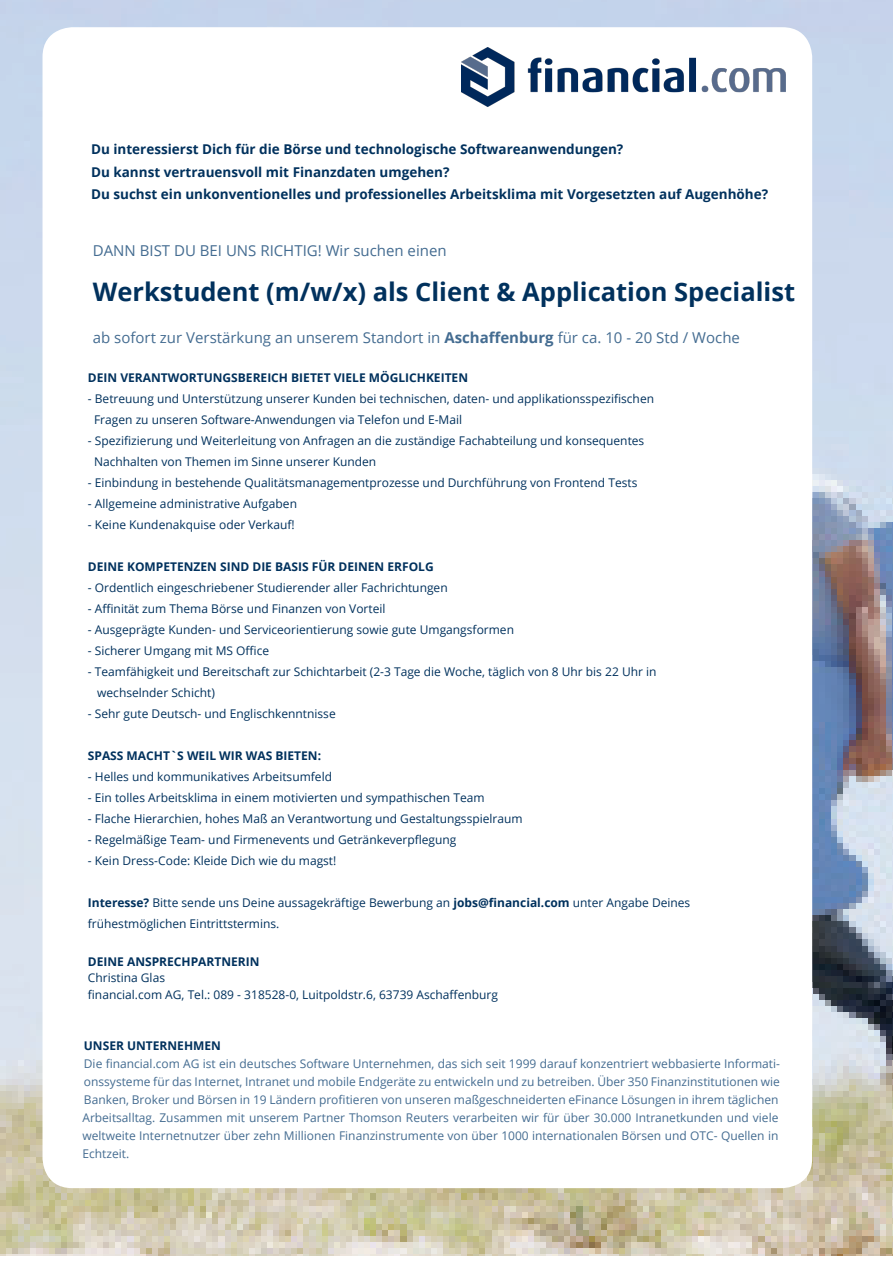
<style>
.page{position:relative;width:893px;height:1263px;background:#fff}
.page>*{position:absolute;margin:0;border:0;box-sizing:border-box;transform-origin:0 0}
.t1{font:700 25.5px "Open Sans";color:#01315d}
.t2{font:15px "Open Sans";color:#446c91}
.t3{font:700 13.5px "Open Sans";color:#01315d}
.Absatzformat_3{font:12px "Open Sans";color:#01315d}
.t4{font:12px/18px "Open Sans";color:#446c91}
.Absatzformat_3-2{font:700 12px "Open Sans";color:#01315d}
.s1{font-weight:700}
</style>
<div class="page">
<img style="left:0;top:0;width:893px;height:1256px">
<div style="left:43px;top:27px;width:769px;height:1161px;background:#fff;border-radius:30px"></div>
<img style="left:461px;top:48px;width:324px;height:59px">
<p class="t3" style="left:91px;top:140px;width:534px">Du interessierst Dich für die Börse und technologische Softwareanwendungen?</p>
<p class="t3" style="left:91px;top:163px;width:360px">Du kannst vertrauensvoll mit Finanzdaten umgehen?</p>
<p class="t3" style="left:91px;top:185px;width:679px">Du suchst ein unkonventionelles und professionelles Arbeitsklima mit Vorgesetzten auf Augenhöhe?</p>
<p class="t2" style="left:93px;top:240px;width:355px">DANN BIST DU BEI UNS RICHTIG! Wir suchen einen</p>
<p class="t1" style="left:93px;top:274px;width:704px">Werkstudent (m/w/x) als Client &amp; Application Specialist</p>
<p class="t2" style="left:93px;top:327px;width:649px">ab sofort zur Verstärkung an unserem Standort in <span class="s1">Aschaffenburg</span> für ca. 10 - 20 Std / Woche</p>
<p class="Absatzformat_3-2" style="left:88px;top:369px;width:382px">DEIN VERANTWORTUNGSBEREICH BIETET VIELE MÖGLICHKEITEN</p>
<p class="Absatzformat_3" style="left:88px;top:391px;width:568px">- Betreuung und Unterstützung unserer Kunden bei technischen, daten- und applikationsspezifischen</p>
<p class="Absatzformat_3" style="left:94px;top:412px;width:370px">Fragen zu unseren Software-Anwendungen via Telefon und E-Mail</p>
<p class="Absatzformat_3" style="left:88px;top:433px;width:558px">- Spezifizierung und Weiterleitung von Anfragen an die zuständige Fachabteilung und konsequentes</p>
<p class="Absatzformat_3" style="left:94px;top:454px;width:284px">Nachhalten von Themen im Sinne unserer Kunden</p>
<p class="Absatzformat_3" style="left:88px;top:475px;width:551px">- Einbindung in bestehende Qualitätsmanagementprozesse und Durchführung von Frontend Tests</p>
<p class="Absatzformat_3" style="left:88px;top:496px;width:211px">- Allgemeine administrative Aufgaben</p>
<p class="Absatzformat_3" style="left:88px;top:517px;width:208px">- Keine Kundenakquise oder Verkauf!</p>
<p class="Absatzformat_3-2" style="left:88px;top:558px;width:347px">DEINE KOMPETENZEN SIND DIE BASIS FÜR DEINEN ERFOLG</p>
<p class="Absatzformat_3" style="left:88px;top:580px;width:361px">- Ordentlich eingeschriebener Studierender aller Fachrichtungen</p>
<p class="Absatzformat_3" style="left:88px;top:601px;width:299px">- Affinität zum Thema Börse und Finanzen von Vorteil</p>
<p class="Absatzformat_3" style="left:88px;top:622px;width:428px">- Ausgeprägte Kunden- und Serviceorientierung sowie gute Umgangsformen</p>
<p class="Absatzformat_3" style="left:88px;top:643px;width:183px">- Sicherer Umgang mit MS Office</p>
<p class="Absatzformat_3" style="left:88px;top:664px;width:570px">- Teamfähigkeit und Bereitschaft zur Schichtarbeit (2-3 Tage die Woche, täglich von 8 Uhr bis 22 Uhr in</p>
<p class="Absatzformat_3" style="left:97px;top:685px;width:119px">wechselnder Schicht)</p>
<p class="Absatzformat_3" style="left:88px;top:706px;width:249px">- Sehr gute Deutsch- und Englischkenntnisse</p>
<p class="Absatzformat_3-2" style="left:88px;top:747px;width:235px">SPASS MACHT`S WEIL WIR WAS BIETEN:</p>
<p class="Absatzformat_3" style="left:88px;top:769px;width:246px">- Helles und kommunikatives Arbeitsumfeld</p>
<p class="Absatzformat_3" style="left:88px;top:790px;width:398px">- Ein tolles Arbeitsklima in einem motivierten und sympathischen Team</p>
<p class="Absatzformat_3" style="left:88px;top:811px;width:436px">- Flache Hierarchien, hohes Maß an Verantwortung und Gestaltungsspielraum</p>
<p class="Absatzformat_3" style="left:88px;top:832px;width:370px">- Regelmäßige Team- und Firmenevents und Getränkeverpflegung</p>
<p class="Absatzformat_3" style="left:88px;top:853px;width:250px">- Kein Dress-Code: Kleide Dich wie du magst!</p>
<p class="Absatzformat_3" style="left:88px;top:895px;width:604px"><span class="s1">Interesse?</span> Bitte sende uns Deine aussagekräftige Bewerbung an <span class="s1">jobs@financial.com</span> unter Angabe Deines</p>
<p class="Absatzformat_3" style="left:88px;top:916px;width:193px">frühestmöglichen Eintrittstermins.</p>
<p class="Absatzformat_3-2" style="left:88px;top:953px;width:173px">DEINE ANSPRECHPARTNERIN</p>
<p class="Absatzformat_3" style="left:88px;top:970px;width:79px">Christina Glas</p>
<p class="Absatzformat_3" style="left:88px;top:986px;width:412px">financial.com AG, Tel.: 089 - 318528-0, Luitpoldstr.6, 63739 Aschaffenburg</p>
<p class="Absatzformat_3-2" style="left:84px;top:1037px;width:139px">UNSER UNTERNEHMEN</p>
<p class="t4" style="left:82px;top:1054px;width:699px">Die financial.com AG ist ein deutsches Software Unternehmen, das sich seit 1999 darauf konzentriert webbasierte Informati&shy;onssysteme für das Internet, Intranet und mobile Endgeräte zu entwickeln und zu betreiben. Über 350 Finanzinstitutionen wie Banken, Broker und Börsen in 19 Ländern profitieren von unseren maßgeschneiderten eFinance Lösungen in ihrem täglichen Arbeitsalltag. Zusammen mit unserem Partner Thomson Reuters verarbeiten wir für über 30.000 Intranetkunden und viele weltweite Internetnutzer über zehn Millionen Finanzinstrumente von über 1000 internationalen Börsen und OTC- Quellen in Echtzeit.</p>
</div>
